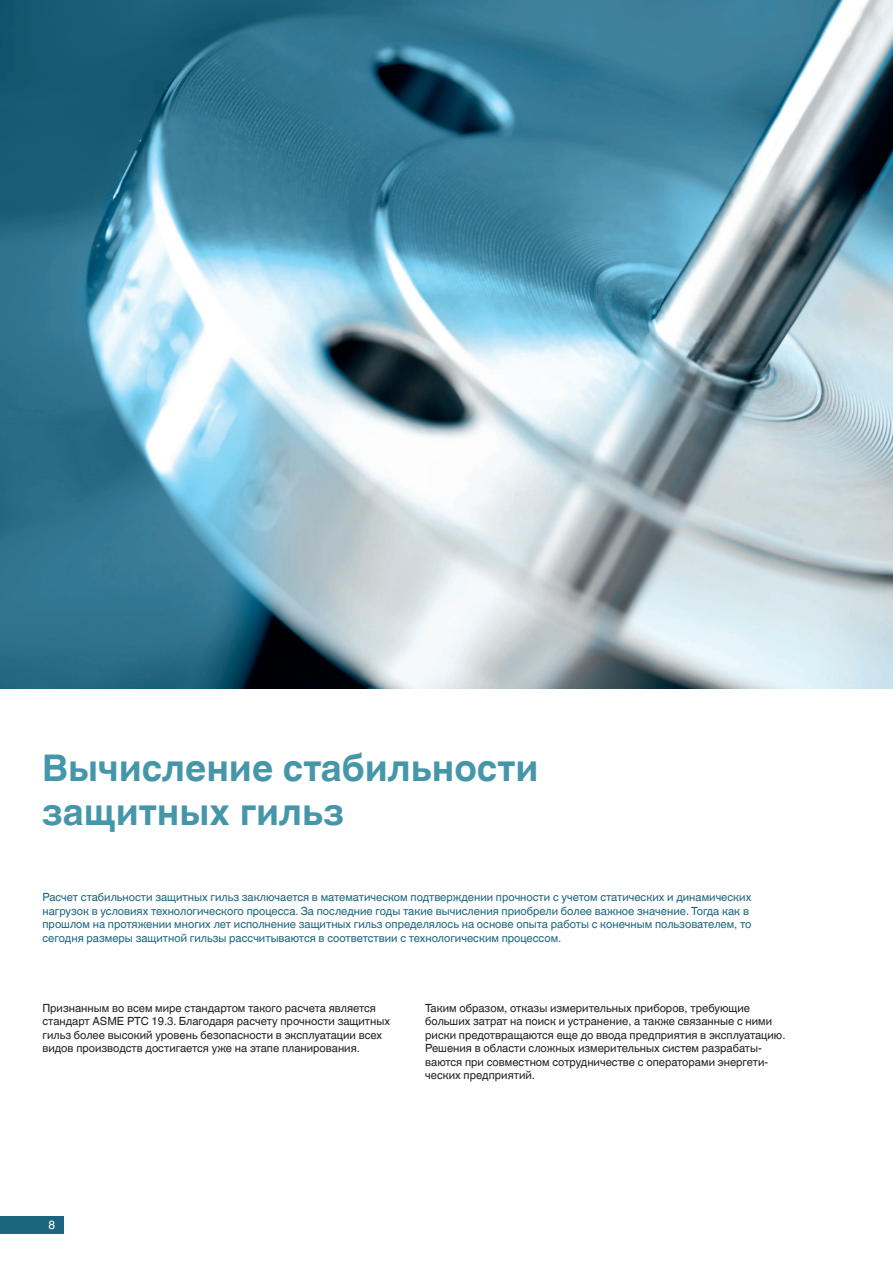
<style>
.page{position:relative;width:893px;height:1263px;background:#fff}
.page>*{position:absolute;margin:0;border:0;box-sizing:border-box;transform-origin:0 0}
.Headline_30_37_GREP{font:700 36.75px/44.1px "Helvetica World";color:#4696aa}
.t1{font:12px "Helvetica World";color:#fff}
.Body_9_12_GREP{font:11.25px/13.5px "Helvetica World";color:#231f20}
.Body_9_12_GREP-2{font:11.25px/13.5px "Helvetica World";color:#1c657f}
</style>
<div class="page">
<img style="left:0;top:0;width:893px;height:689px">
<div style="left:0;top:1216px;width:64px;height:17px;background:#1c657f"></div>
<p class="Headline_30_37_GREP" style="left:42px;top:746px;width:498px">Вычисление стабильности защитных гильз</p>
<p class="Body_9_12_GREP-2" style="left:43px;top:890px;width:710px">Расчет стабильности защитных гильз заключается в математическом подтверждении прочности с учетом статических и динамических нагрузок в условиях технологического процесса. За последние годы такие вычисления приобрели более важное значение. Тогда как в прошлом на протяжении многих лет исполнение защитных гильз определялось на основе опыта работы с конечным пользователем, то сегодня размеры защитной гильзы рассчитываются в соответствии с технологическим процессом.</p>
<p class="Body_9_12_GREP" style="left:43px;top:1001px;width:349px">Признанным во всем мире стандартом такого расчета является стандарт ASME PTC 19.3. Благодаря расчету прочности защитных гильз более высокий уровень безопасности в эксплуатации всех видов производств достигается уже на этапе планирования.</p>
<p class="Body_9_12_GREP" style="left:425px;top:1001px;width:362px">Таким образом, отказы измерительных приборов, требующие больших затрат на поиск и устранение, а также связанные с ними риски предотвращаются еще до ввода предприятия в эксплуатацию.<br>Решения в области сложных измерительных систем разрабаты&shy;ваются при совместном сотрудничестве с операторами энергети&shy;ческих предприятий.</p>
<p class="t1" style="left:49px;top:1218px;width:8px">8</p>
</div>
